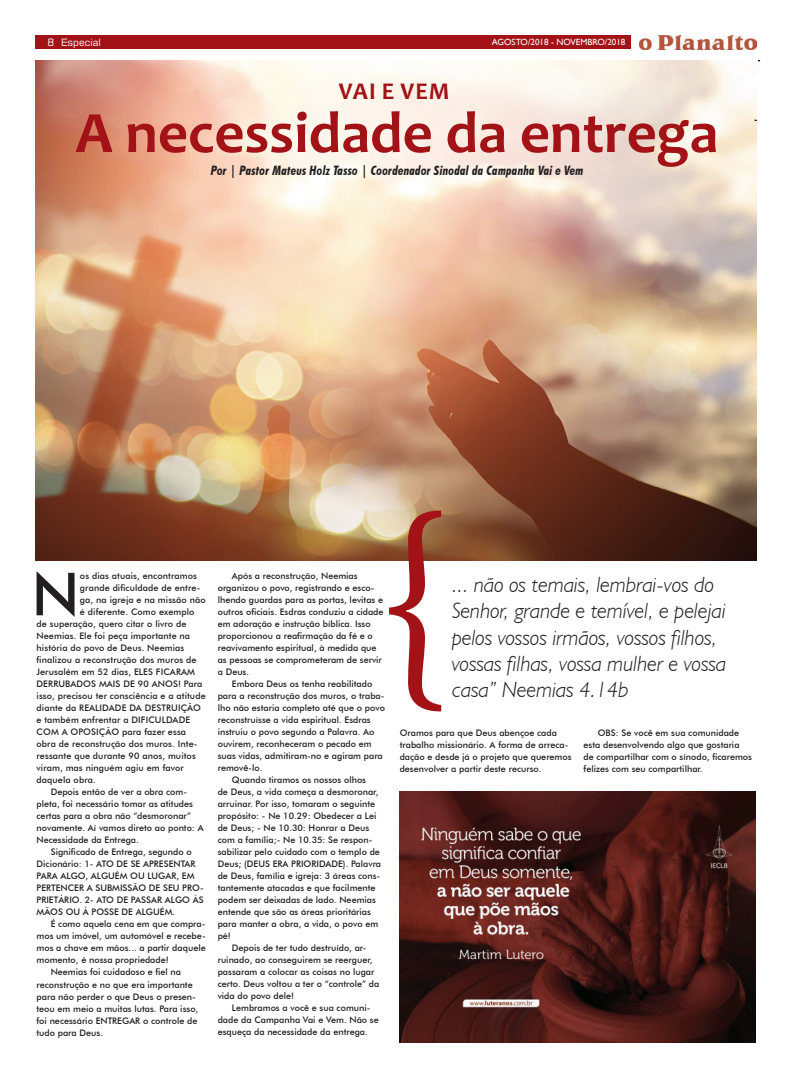
<style>
.page{position:relative;width:791px;height:1078px;background:#fff}
.page>*{position:absolute;margin:0;border:0;box-sizing:border-box;transform-origin:0 0}
.t1{font:228.7px "Minion Pro";color:#a21217}
.t2{font:500 59.4px "Futura BT";color:#231f20}
.t3{font:700 59px "Candara";color:#a21217}
.t4{font:700 24px "Candara";letter-spacing:.04em;color:#a21217}
.t5{font:italic 300 22px/26.4px "Humanist 521 BT";color:#231f20}
.t6{font:italic 700 condensed 13px "Futura BT";letter-spacing:.01em;color:#231f20}
.t7{font:10px "Square 721 BT";color:#fff}
.Jornal_-_Númeração{font:500 9px/12px "Futura BT";color:#231f20}
.t8{font:9px "Gill Sans";color:#fff}
</style>
<div class="page">
<img style="left:36px;top:61px;width:720px;height:499px">
<img style="left:400px;top:791px;width:355px;height:251px">
<div style="left:35px;top:35px;width:596px;height:14px;background:#a21217"></div>
<img style="left:640px;top:35px;width:117px;height:15px">
<p class="t7" style="left:48px;top:36px;width:55px">8 Especial</p>
<p class="t8" style="left:492px;top:37px;width:135px">AGOSTO/2018 - NOVEMBRO/2018</p>
<p class="t4" style="left:339px;top:76px;width:112px">VAI E VEM</p>
<p class="t3" style="left:75px;top:96px;width:644px">A necessidade da entrega</p>
<p class="t6" style="left:211px;top:162px;width:374px">Por | Pastor Mateus Holz Tasso | Coordenador Sinodal da Campanha Vai e Vem</p>
<p class="t2" style="left:32px;top:558px;width:49px">N</p>
<p class="Jornal_-_Númeração" style="left:80px;top:570px;width:122px">os dias atuais, encontramos grande dificuldade de entre-</p>
<p class="Jornal_-_Númeração" style="left:80px;top:594px;width:127px">ga, na igreja e na missão não</p>
<p class="Jornal_-_Númeração" style="left:80px;top:606px;width:116px">é diferente. Como exemplo</p>
<p class="Jornal_-_Númeração" style="left:37px;top:618px;width:171px">de superação, quero citar o livro de Neemias. Ele foi peça importante na história do povo de Deus. Neemias finalizou a reconstrução dos muros de Jerusalém em 52 dias, ELES FICARAM DERRUBADOS MAIS DE 90 ANOS! Para isso, precisou ter consciência e a atitude diante da REALIDADE DA DESTRUIÇÃO e também enfrentar a DIFICULDADE COM A OPOSIÇÃO para fazer essa obra de reconstrução dos muros. Inte-</p>
<p class="Jornal_-_Númeração" style="left:37px;top:750px;width:161px">ressante que durante 90 anos, muitos</p>
<p class="Jornal_-_Númeração" style="left:37px;top:762px;width:149px">viram, mas ninguém agiu em favor</p>
<p class="Jornal_-_Númeração" style="left:37px;top:774px;width:61px">daquela obra.</p>
<p class="Jornal_-_Númeração" style="left:51px;top:786px;width:138px">Depois então de ver a obra com-</p>
<p class="Jornal_-_Númeração" style="left:37px;top:798px;width:158px">pleta, foi necessário tomar as atitudes</p>
<p class="Jornal_-_Númeração" style="left:37px;top:810px;width:156px">certas para a obra não “desmoronar”</p>
<p class="Jornal_-_Númeração" style="left:37px;top:822px;width:169px">novamente. Aí vamos direto ao ponto: A</p>
<p class="Jornal_-_Númeração" style="left:37px;top:834px;width:104px">Necessidade da Entrega.</p>
<p class="Jornal_-_Númeração" style="left:51px;top:846px;width:143px">Significado de Entrega, segundo o</p>
<p class="Jornal_-_Númeração" style="left:37px;top:858px;width:161px">Dicionário: 1- ATO DE SE APRESENTAR</p>
<p class="Jornal_-_Númeração" style="left:37px;top:869px;width:159px">PARA ALGO, ALGUÉM OU LUGAR, EM</p>
<p class="Jornal_-_Númeração" style="left:37px;top:881px;width:169px">PERTENCER A SUBMISSÃO DE SEU PRO-</p>
<p class="Jornal_-_Númeração" style="left:37px;top:893px;width:169px">PRIETÁRIO. 2- ATO DE PASSAR ALGO ÀS</p>
<p class="Jornal_-_Númeração" style="left:37px;top:905px;width:140px">MÃOS OU À POSSE DE ALGUÉM.</p>
<p class="Jornal_-_Númeração" style="left:51px;top:917px;width:156px">É como aquela cena em que compra-</p>
<p class="Jornal_-_Númeração" style="left:37px;top:929px;width:171px">mos um imóvel, um automóvel e recebe-</p>
<p class="Jornal_-_Númeração" style="left:37px;top:941px;width:171px">mos a chave em mãos... a partir daquele</p>
<p class="Jornal_-_Númeração" style="left:37px;top:953px;width:134px">momento, é nossa propriedade!</p>
<p class="Jornal_-_Númeração" style="left:37px;top:965px;width:163px;text-indent:14px">Neemias foi cuidadoso e fiel na reconstrução e no que era importante para não perder o que Deus o presen&shy;teou em meio a muitas lutas. Para isso, foi necessário ENTREGAR o controle de tudo para Deus.</p>
<p class="t1" style="left:374px;top:446px;width:81px">{</p>
<p class="Jornal_-_Númeração" style="left:400px;top:726px;width:173px">Oramos para que Deus abençoe cada trabalho missionário. A forma de arreca&shy;dação e desde já o projeto que queremos desenvolver a partir deste recurso.</p>
<p class="Jornal_-_Númeração" style="left:584px;top:726px;width:170px;text-indent:14px">OBS: Se você em sua comunidade esta desenvolvendo algo que gostaria<br>de compartilhar com o sínodo, ficaremos felizes com seu compartilhar.</p>
<p class="Jornal_-_Númeração" style="left:218px;top:569px;width:158px;text-align:center">Após a reconstrução, Neemias organizou o povo, registrando e esco-</p>
<p class="Jornal_-_Númeração" style="left:218px;top:593px;width:167px">lhendo guardas para as portas, levitas e outros oficiais. Esdras conduziu a cidade em adoração e instrução bíblica. Isso proporcionou a reafirmação da fé e o reavivamento espiritual, à medida que as pessoas se comprometeram de servir a Deus.</p>
<p class="Jornal_-_Númeração" style="left:232px;top:677px;width:142px">Embora Deus os tenha reabilitado</p>
<p class="Jornal_-_Númeração" style="left:218px;top:689px;width:168px">para a reconstrução dos muros, o traba-</p>
<p class="Jornal_-_Númeração" style="left:218px;top:701px;width:169px">lho não estaria completo até que o povo</p>
<p class="Jornal_-_Númeração" style="left:218px;top:713px;width:155px">reconstruísse a vida espiritual. Esdras</p>
<p class="Jornal_-_Númeração" style="left:218px;top:725px;width:158px">instruiu o povo segundo a Palavra. Ao</p>
<p class="Jornal_-_Númeração" style="left:218px;top:737px;width:156px">ouvirem, reconheceram o pecado em</p>
<p class="Jornal_-_Númeração" style="left:218px;top:749px;width:167px">suas vidas, admitiram-no e agiram para</p>
<p class="Jornal_-_Númeração" style="left:218px;top:761px;width:46px">removê-lo.</p>
<p class="Jornal_-_Númeração" style="left:232px;top:773px;width:136px">Quando tiramos os nossos olhos</p>
<p class="Jornal_-_Númeração" style="left:218px;top:785px;width:164px">de Deus, a vida começa a desmoronar, arruinar. Por isso, tomaram o seguinte propósito: - Ne 10.29: Obedecer a Lei de Deus; - Ne 10.30: Honrar a Deus com a família;- Ne 10.35: Se respon&shy;sabilizar pelo cuidado com o templo de</p>
<p class="Jornal_-_Númeração" style="left:218px;top:857px;width:165px">Deus; (DEUS ERA PRIORIDADE). Palavra</p>
<p class="Jornal_-_Númeração" style="left:218px;top:869px;width:164px">de Deus, família e igreja: 3 áreas cons-</p>
<p class="Jornal_-_Númeração" style="left:218px;top:881px;width:159px">tantemente atacadas e que facilmente</p>
<p class="Jornal_-_Númeração" style="left:218px;top:893px;width:160px">podem ser deixadas de lado. Neemias</p>
<p class="Jornal_-_Númeração" style="left:218px;top:905px;width:155px">entende que são as áreas prioritárias</p>
<p class="Jornal_-_Númeração" style="left:218px;top:917px;width:162px">para manter a obra, a vida, o povo em</p>
<p class="Jornal_-_Númeração" style="left:218px;top:929px;width:15px">pé!</p>
<p class="Jornal_-_Númeração" style="left:232px;top:941px;width:136px">Depois de ter tudo destruído, ar-</p>
<p class="Jornal_-_Númeração" style="left:218px;top:953px;width:156px">ruinado, ao conseguirem se reerguer,</p>
<p class="Jornal_-_Númeração" style="left:218px;top:965px;width:158px">passaram a colocar as coisas no lugar</p>
<p class="Jornal_-_Númeração" style="left:218px;top:977px;width:163px">certo. Deus voltou a ter o “controle” da</p>
<p class="Jornal_-_Númeração" style="left:218px;top:989px;width:78px">vida do povo dele!</p>
<p class="Jornal_-_Númeração" style="left:232px;top:1001px;width:140px">Lembramos a você e sua comuni-</p>
<p class="Jornal_-_Númeração" style="left:218px;top:1013px;width:163px">dade da Campanha Vai e Vem. Não se</p>
<p class="Jornal_-_Númeração" style="left:218px;top:1025px;width:152px">esqueça da necessidade da entrega.</p>
<p class="t5" style="left:452px;top:570px;width:275px">... não os temais, lembrai-vos do<br>Senhor, grande e temível, e pelejai</p>
<p class="t5" style="left:452px;top:623px;width:276px">pelos vossos irmãos, vossos filhos, vossas filhas, vossa mulher e vossa casa” Neemias 4.14b</p>
</div>
